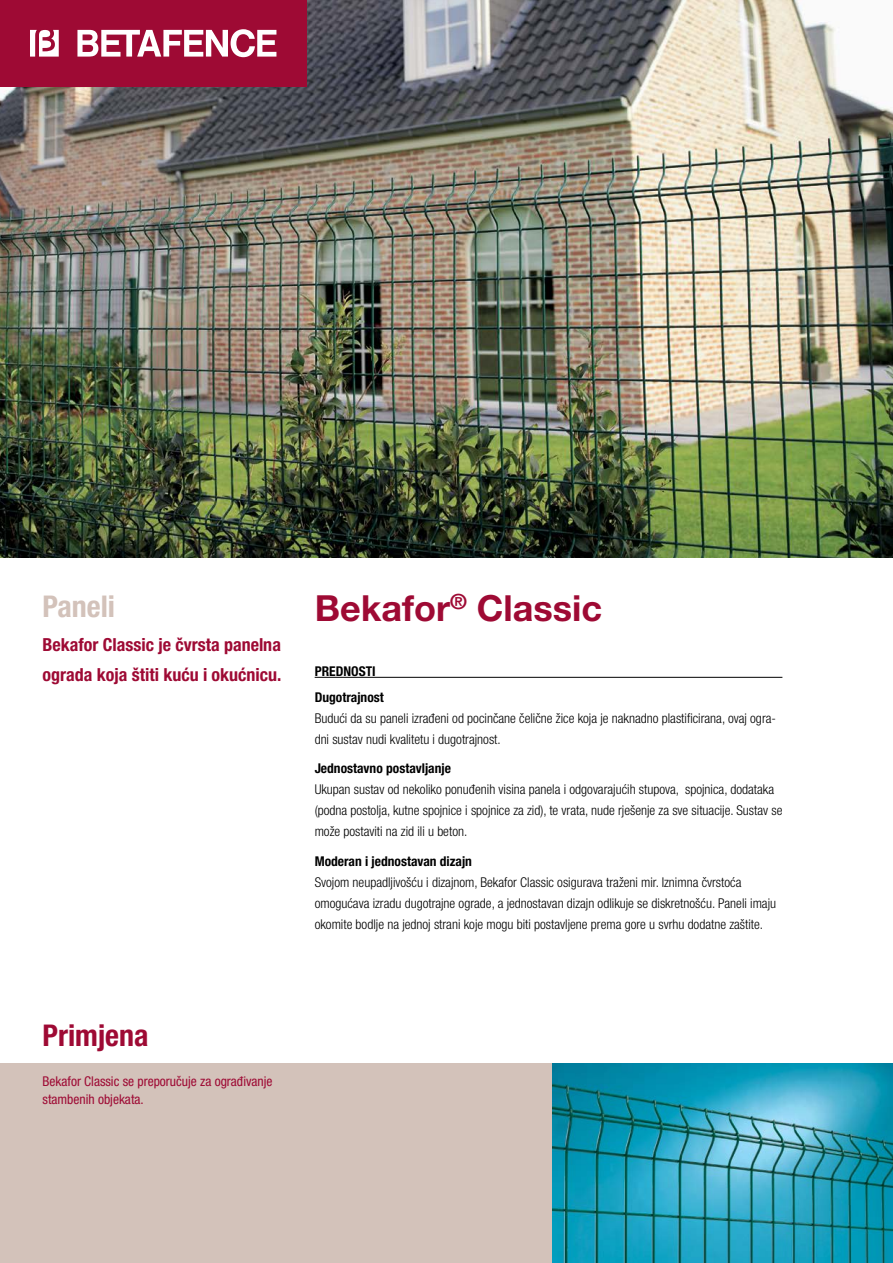
<style>
.page{position:relative;width:893px;height:1263px;background:#fff}
.page>*{position:absolute;margin:0;border:0;box-sizing:border-box;transform-origin:0 0}
.t1{font:700 36px "Helvetica Neue LT Pro";color:#9e0a34}
.t2{font:700 condensed 30px "Helvetica Neue LT Pro";color:#9e0a34}
.t3{font:700 condensed 30px "Helvetica Neue LT Pro";color:#d3c2ba}
.t4{font:700 condensed 18px/30px "Helvetica Neue LT Pro";color:#9e0a34}
.t5{font:300 condensed 13.5px/21px "Helvetica Neue LT Pro";color:#000}
.t6{font:700 condensed 13.5px/25.2px "Helvetica Neue LT Pro";color:#000}
.t7{font:condensed 13.5px/18px "Helvetica Neue LT Pro";color:#9e0a34}
</style>
<div class="page">
<div style="left:0;top:1063px;width:893px;height:200px;background:#d3c2ba"></div>
<img style="left:0;top:0;width:893px;height:557px">
<div style="left:0;top:0;width:306px;height:86px;background:#9e0a34"></div>
<svg style="left:77px;top:29px;width:199px;height:28px"></svg>
<svg style="left:30px;top:30px;width:29px;height:27px"></svg>
<img style="left:553px;top:1063px;width:340px;height:200px">
<hr style="left:315px;top:677px;width:467px;height:1px;background:#000">
<h2 class="t3" style="left:43px;top:588px;width:74px">Paneli</h2>
<h3 class="t4" style="left:43px;top:629px;width:241px">Bekafor Classic je čvrsta panelna ograda koja štiti kuću i okućnicu.</h3>
<h1 class="t1" style="left:315px;top:586px;width:289px">Bekafor<sup>®</sup> Classic</h1>
<p class="t6" style="left:315px;top:659px;width:71px">PREDNOSTI<br>Dugotrajnost</p>
<p class="t5" style="left:315px;top:707px;width:463px">Budući da su paneli izrađeni od pocinčane čelične žice koja je naknadno plastificirana, ovaj ogra&shy;dni sustav nudi kvalitetu i dugotrajnost.</p>
<p class="t6" style="left:315px;top:755px;width:138px">Jednostavno postavljanje</p>
<p class="t5" style="left:315px;top:779px;width:469px">Ukupan sustav od nekoliko ponuđenih visina panela i odgovarajućih stupova, spojnica, dodataka (podna postolja, kutne spojnice i spojnice za zid), te vrata, nude rješenje za sve situacije. Sustav se može postaviti na zid ili u beton.</p>
<p class="t6" style="left:315px;top:848px;width:159px">Moderan i jednostavan dizajn</p>
<p class="t5" style="left:315px;top:871px;width:463px">Svojom neupadljivošću i dizajnom, Bekafor Classic osigurava traženi mir. Iznimna čvrstoća omogućava izradu dugotrajne ograde, a jednostavan dizajn odlikuje se diskretnošću. Paneli imaju okomite bodlje na jednoj strani koje mogu biti postavljene prema gore u svrhu dodatne zaštite.</p>
<h2 class="t2" style="left:43px;top:1017px;width:108px">Primjena</h2>
<p class="t7" style="left:43px;top:1072px;width:232px">Bekafor Classic se preporučuje za ograđivanje stambenih objekata.</p>
</div>
